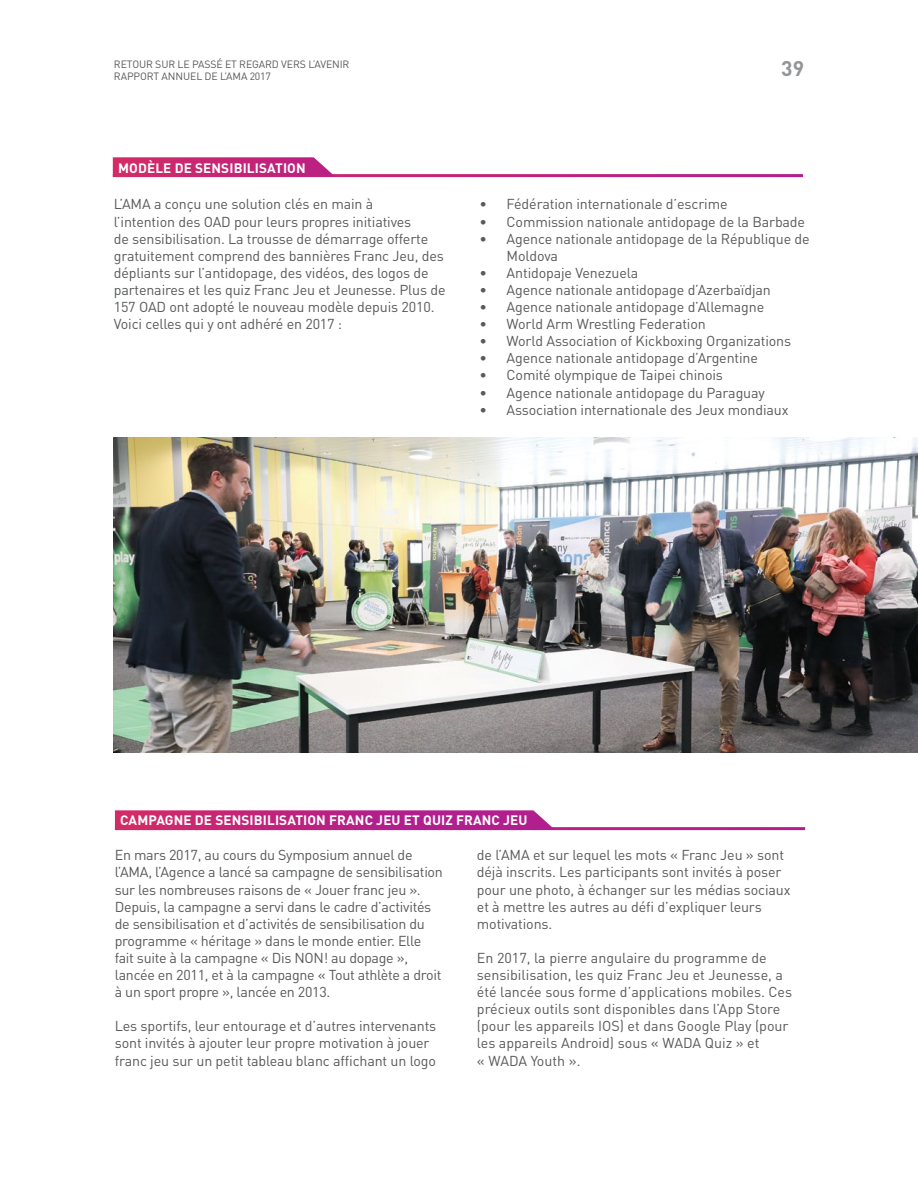
<style>
.page{position:relative;width:918px;height:1188px;background:#fff}
.page>*{position:absolute;margin:0;border:0;box-sizing:border-box;transform-origin:0 0}
.t1{font:700 21px "DIN Pro";color:#939598}
.t2{font:14.25px/17.1px "DIN Pro";letter-spacing:-.01em;color:#58595b}
.t3{font:700 13.5px "DIN Pro";letter-spacing:.01em;color:#fff}
.t4{font:10.5px/12px "DIN Pro";letter-spacing:-.01em;color:#58595b}
</style>
<div class="page">
<svg style="left:113px;top:157px;width:222px;height:20px;background:#ca337c"></svg>
<svg style="left:115px;top:810px;width:440px;height:20px;background:#bf2b84"></svg>
<img style="left:114px;top:437px;width:804px;height:316px">
<p class="t4" style="left:114px;top:57px;width:237px">RETOUR SUR LE PASSÉ ET REGARD VERS L’AVENIR<br>RAPPORT ANNUEL DE L’AMA 2017</p>
<h1 class="t1" style="left:781px;top:54px;width:24px">39</h1>
<p class="t3" style="left:118px;top:159px;width:189px">MODÈLE DE SENSIBILISATION</p>
<p class="t2" style="left:114px;top:195px;width:333px">L’AMA a conçu une solution clés en main à<br>l’intention des OAD pour leurs propres initiatives<br>de sensibilisation. La trousse de démarrage offerte gratuitement comprend des bannières Franc Jeu, des dépliants sur l’antidopage, des vidéos, des logos de partenaires et les quiz Franc Jeu et Jeunesse. Plus de 157 OAD ont adopté le nouveau modèle depuis 2010.<br>Voici celles qui y ont adhéré en 2017 :</p>
<p class="t2" style="left:480px;top:195px;width:250px">• Fédération internationale d’escrime</p>
<p class="t2" style="left:480px;top:212px;width:327px">• Commission nationale antidopage de la Barbade</p>
<p class="t2" style="left:507px;top:229px;width:305px;text-indent:-27px">• Agence nationale antidopage de la République de<br>Moldova</p>
<p class="t2" style="left:480px;top:264px;width:160px">• Antidopaje Venezuela</p>
<p class="t2" style="left:480px;top:281px;width:293px">• Agence nationale antidopage d’Azerbaïdjan</p>
<p class="t2" style="left:480px;top:298px;width:286px">• Agence nationale antidopage d’Allemagne</p>
<p class="t2" style="left:480px;top:315px;width:228px">• World Arm Wrestling Federation</p>
<p class="t2" style="left:480px;top:332px;width:313px">• World Association of Kickboxing Organizations</p>
<p class="t2" style="left:480px;top:349px;width:280px">• Agence nationale antidopage d’Argentine</p>
<p class="t2" style="left:480px;top:366px;width:245px">• Comité olympique de Taipei chinois</p>
<p class="t2" style="left:480px;top:383px;width:287px">• Agence nationale antidopage du Paraguay</p>
<p class="t2" style="left:480px;top:400px;width:310px">• Association internationale des Jeux mondiaux</p>
<p class="t3" style="left:120px;top:811px;width:409px">CAMPAGNE DE SENSIBILISATION FRANC JEU ET QUIZ FRANC JEU</p>
<p class="t2" style="left:115px;top:846px;width:330px">En mars 2017, au cours du Symposium annuel de l’AMA, l’Agence a lancé sa campagne de sensibilisation sur les nombreuses raisons de « Jouer franc jeu ».<br>Depuis, la campagne a servi dans le cadre d’activités de sensibilisation et d’activités de sensibilisation du programme « héritage » dans le monde entier. Elle fait suite à la campagne « Dis NON! au dopage », lancée en 2011, et à la campagne « Tout athlète a droit à un sport propre », lancée en 2013.</p>
<p class="t2" style="left:115px;top:1017px;width:323px">Les sportifs, leur entourage et d’autres intervenants sont invités à ajouter leur propre motivation à jouer franc jeu sur un petit tableau blanc affichant un logo</p>
<p class="t2" style="left:477px;top:846px;width:315px">de l’AMA et sur lequel les mots « Franc Jeu » sont déjà inscrits. Les participants sont invités à poser pour une photo, à échanger sur les médias sociaux et à mettre les autres au défi d’expliquer leurs motivations.</p>
<p class="t2" style="left:477px;top:949px;width:317px">En 2017, la pierre angulaire du programme de sensibilisation, les quiz Franc Jeu et Jeunesse, a été lancée sous forme d’applications mobiles. Ces précieux outils sont disponibles dans l’App Store (pour les appareils IOS) et dans Google Play (pour les appareils Android) sous « WADA Quiz » et<br>« WADA Youth ».</p>
</div>
